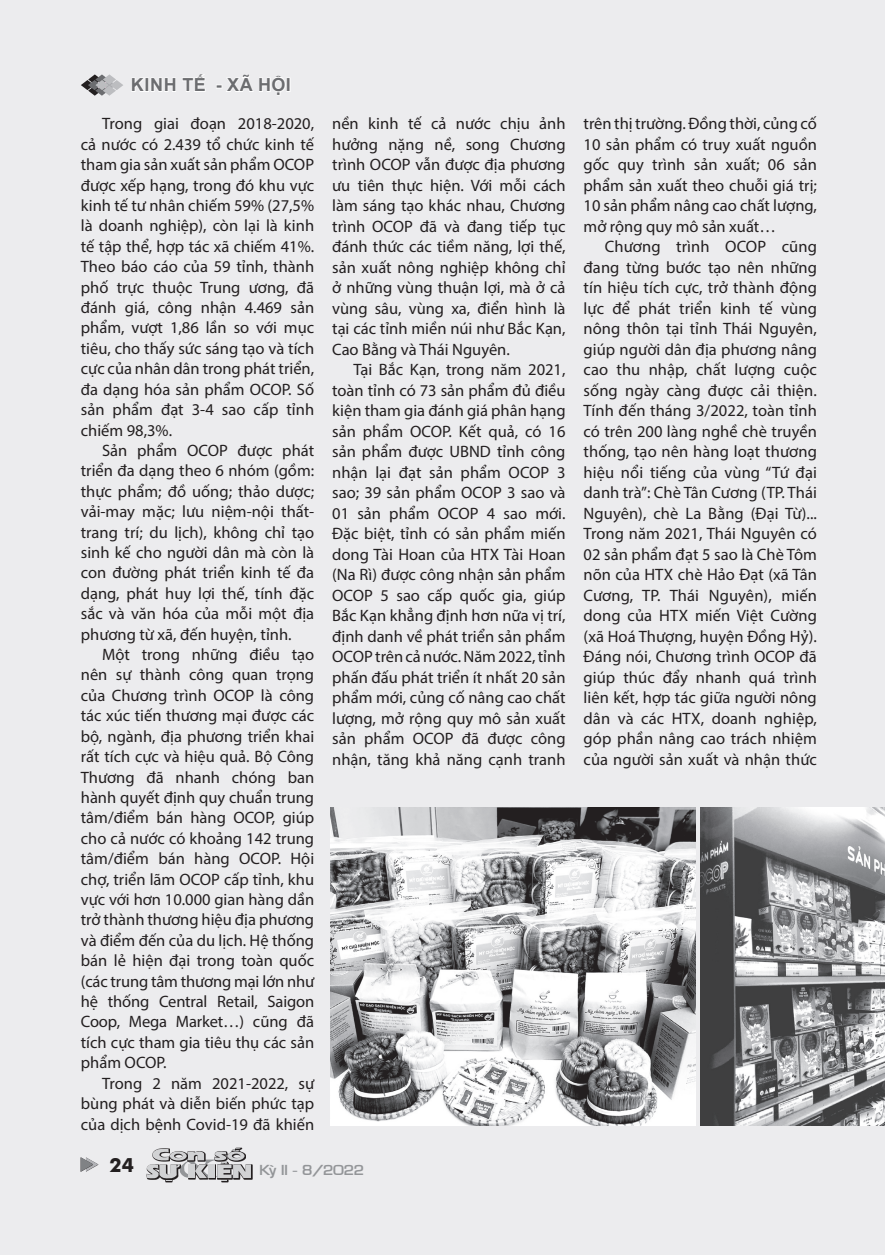
<style>
.page{position:relative;width:885px;height:1255px;background:#fff}
.page>*{position:absolute;margin:0;border:0;box-sizing:border-box;transform-origin:0 0}
.t1{font:700 19.5px "Futura";color:#231f20}
.t2{font:700 18px "Arial";letter-spacing:.035em;color:#6c6d70}
.t3{font:16.5px/20.5px "Myriad Pro";color:#231f20;text-align:justify}
.t4{font:13.5px "VNI Eurasia Bold";color:#939598;scale:1.1 1}
</style>
<div class="page">
<div style="left:0;top:0;width:884px;height:1254px;background:#ececee"></div>
<svg style="left:81px;top:74px;width:42px;height:22px"></svg>
<svg style="left:131px;top:74px;width:74px;height:18px"></svg>
<svg style="left:216px;top:75px;width:70px;height:20px"></svg>
<div style="left:286px;top:78px;width:4px;height:14px;border:2px solid #fff"></div>
<svg style="left:81px;top:1157px;width:17px;height:14px"></svg>
<div style="left:233px;top:1164px;width:19px;height:15px;background:#231f20"></div>
<svg style="left:146px;top:1147px;width:105px;height:35px"></svg>
<img style="left:330px;top:807px;width:365px;height:318px">
<img style="left:700px;top:807px;width:184px;height:318px">
<p class="t2" style="left:131px;top:72px;width:162px">KINH TẾ - XÃ HỘI</p>
<p class="t3" style="left:81px;top:113px;width:235px;text-indent:21px">Trong giai đoạn 2018-2020, cả nước có 2.439 tổ chức kinh tế tham gia sản xuất sản phẩm OCOP được xếp hạng, trong đó khu vực kinh tế tư nhân chiếm 59% (27,5% là doanh nghiệp), còn lại là kinh tế tập thể, hợp tác xã chiếm 41%.<br>Theo báo cáo của 59 tỉnh, thành phố trực thuộc Trung ương, đã đánh giá, công nhận 4.469 sản phẩm, vượt 1,86 lần so với mục tiêu, cho thấy sức sáng tạo và tích cực của nhân dân trong phát triển, đa dạng hóa sản phẩm OCOP. Số sản phẩm đạt 3-4 sao cấp tỉnh chiếm 98,3%.</p>
<p class="t3" style="left:81px;top:440px;width:235px;text-indent:21px">Sản phẩm OCOP được phát triển đa dạng theo 6 nhóm (gồm: thực phẩm; đồ uống; thảo dược; vải-may mặc; lưu niệm-nội thất&shy;trang trí; du lịch), không chỉ tạo sinh kế cho người dân mà còn là con đường phát triển kinh tế đa dạng, phát huy lợi thế, tính đặc sắc và văn hóa của mỗi một địa phương từ xã, đến huyện, tỉnh.</p>
<p class="t3" style="left:81px;top:644px;width:235px;text-indent:21px">Một trong những điều tạo nên sự thành công quan trọng của Chương trình OCOP là công tác xúc tiến thương mại được các bộ, ngành, địa phương triển khai rất tích cực và hiệu quả. Bộ Công Thương đã nhanh chóng ban hành quyết định quy chuẩn trung tâm/điểm bán hàng OCOP, giúp cho cả nước có khoảng 142 trung tâm/điểm bán hàng OCOP. Hội chợ, triển lãm OCOP cấp tỉnh, khu vực với hơn 10.000 gian hàng dần trở thành thương hiệu địa phương và điểm đến của du lịch. Hệ thống bán lẻ hiện đại trong toàn quốc (các trung tâm thương mại lớn như hệ thống Central Retail, Saigon Coop, Mega Market…) cũng đã tích cực tham gia tiêu thụ các sản phẩm OCOP.</p>
<p class="t3" style="left:81px;top:1072px;width:235px;text-indent:21px">Trong 2 năm 2021-2022, sự bùng phát và diễn biến phức tạp của dịch bệnh Covid-19 đã khiến</p>
<p class="t3" style="left:332px;top:113px;width:235px">nền kinh tế cả nước chịu ảnh hưởng nặng nề, song Chương trình OCOP vẫn được địa phương ưu tiên thực hiện. Với mỗi cách làm sáng tạo khác nhau, Chương trình OCOP đã và đang tiếp tục đánh thức các tiềm năng, lợi thế, sản xuất nông nghiệp không chỉ ở những vùng thuận lợi, mà ở cả vùng sâu, vùng xa, điển hình là tại các tỉnh miền núi như Bắc Kạn, Cao Bằng và Thái Nguyên.</p>
<p class="t3" style="left:332px;top:359px;width:235px;text-indent:21px">Tại Bắc Kạn, trong năm 2021, toàn tỉnh có 73 sản phẩm đủ điều kiện tham gia đánh giá phân hạng sản phẩm OCOP. Kết quả, có 16 sản phẩm được UBND tỉnh công nhận lại đạt sản phẩm OCOP 3 sao; 39 sản phẩm OCOP 3 sao và 01 sản phẩm OCOP 4 sao mới.<br>Đặc biệt, tỉnh có sản phẩm miến dong Tài Hoan của HTX Tài Hoan (Na Rì) được công nhận sản phẩm OCOP 5 sao cấp quốc gia, giúp Bắc Kạn khẳng định hơn nữa vị trí, định danh về phát triển sản phẩm OCOP trên cả nước. Năm 2022, tỉnh phấn đấu phát triển ít nhất 20 sản phẩm mới, củng cố nâng cao chất lượng, mở rộng quy mô sản xuất sản phẩm OCOP đã được công nhận, tăng khả năng cạnh tranh</p>
<p class="t1" style="left:109px;top:1150px;width:26px">24</p>
<p class="t4" style="left:259px;top:1160px;width:97px">KyøII - 8/2022</p>
<p class="t3" style="left:583px;top:113px;width:235px">trên thị trường. Đồng thời, củng cố 10 sản phẩm có truy xuất nguồn gốc quy trình sản xuất; 06 sản phẩm sản xuất theo chuỗi giá trị; 10 sản phẩm nâng cao chất lượng, mở rộng quy mô sản xuất…</p>
<p class="t3" style="left:583px;top:236px;width:235px;text-indent:21px">Chương trình OCOP cũng đang từng bước tạo nên những tín hiệu tích cực, trở thành động lực để phát triển kinh tế vùng nông thôn tại tỉnh Thái Nguyên, giúp người dân địa phương nâng cao thu nhập, chất lượng cuộc sống ngày càng được cải thiện.<br>Tính đến tháng 3/2022, toàn tỉnh có trên 200 làng nghề chè truyền thống, tạo nên hàng loạt thương hiệu nổi tiếng của vùng “Tứ đại danh trà”: Chè Tân Cương (TP. Thái Nguyên), chè La Bằng (Đại Từ)...<br>Trong năm 2021, Thái Nguyên có 02 sản phẩm đạt 5 sao là Chè Tôm nõn của HTX chè Hảo Đạt (xã Tân Cương, TP. Thái Nguyên), miến dong của HTX miến Việt Cường (xã Hoá Thượng, huyện Đồng Hỷ).<br>Đáng nói, Chương trình OCOP đã giúp thúc đẩy nhanh quá trình liên kết, hợp tác giữa người nông dân và các HTX, doanh nghiệp, góp phần nâng cao trách nhiệm của người sản xuất và nhận thức</p>
</div>
